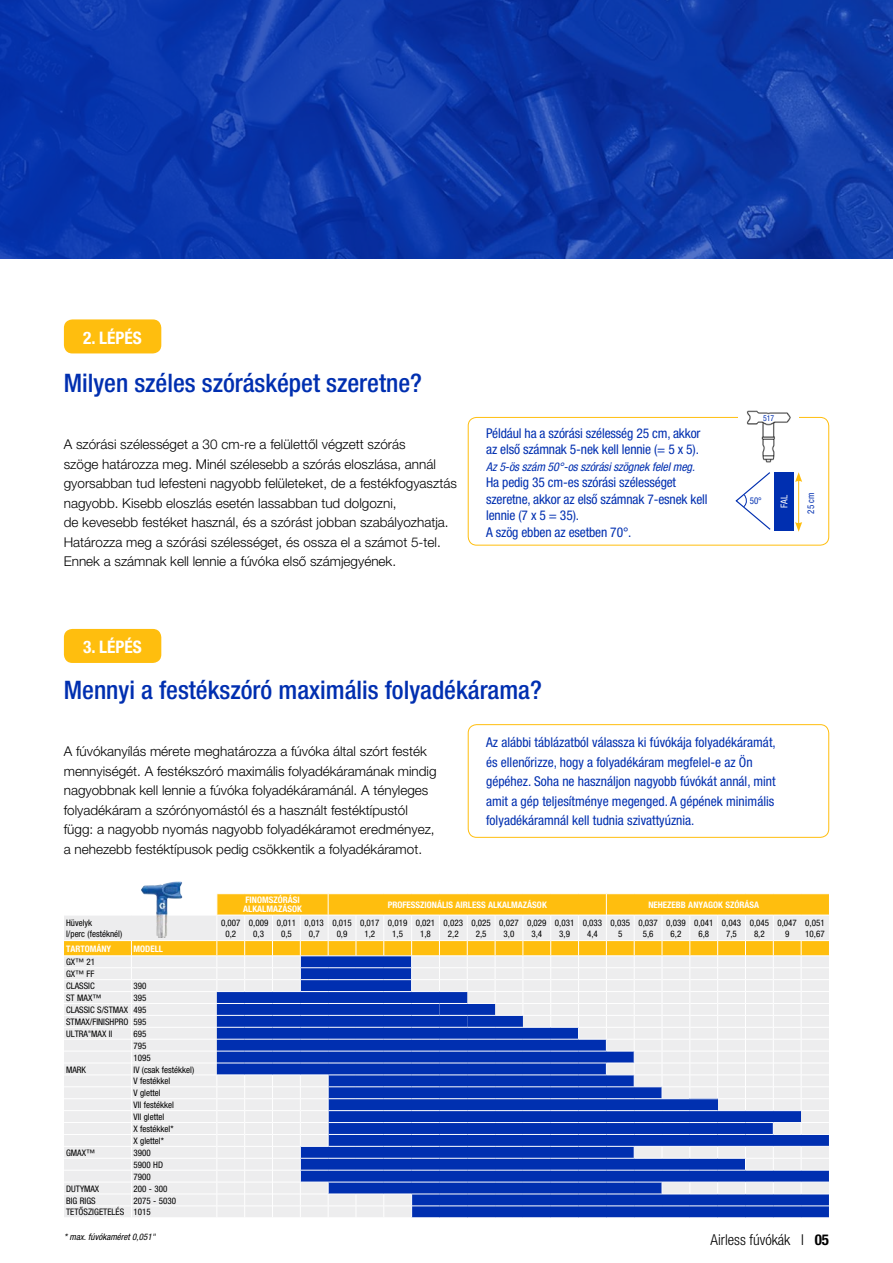
<style>
.page{position:relative;width:893px;height:1263px;background:#fff}
.page>*{position:absolute;margin:0;border:0;box-sizing:border-box;transform-origin:0 0}
.t1{font:500 condensed 25.5px "Helvetica Neue LTCE";color:#002fb0}
.t2{font:700 condensed 17.25px "Helvetica Neue LTCE";color:#fff}
.t3{font:300 condensed 15px "Helvetica Neue LTCE";color:#000}
.t4{font:300 13.5px/19.5px "Helvetica Neue CELT";color:#000}
.t5{font:condensed 13.5px/16.5px "Helvetica Neue LTCE";color:#002fb0}
.t6{font:italic condensed 12px "Helvetica Neue LTCE";letter-spacing:-.01em;color:#002fb0}
.t7{font:condensed 9.3px "Helvetica Neue LTCE";color:#002fb0;scale:.95 1}
.t8{font:condensed 9.3px "Helvetica Neue LT Std";color:#002fb0;scale:.95 1}
.t9{font:condensed 9.3px "Helvetica Neue LTCE";color:#fff}
.t10{font:condensed 9px/11.4px "Helvetica Neue LTCE";color:#000;text-align:center}
.t11{font:700 condensed 9px/9px "Helvetica Neue LTCE";color:#fff}
.t12{font:italic condensed 9px "Helvetica Neue LTCE";color:#000}
.t13{font:condensed 8.25px "Helvetica Neue LT Std";color:#002fb0;scale:.95 1}
.t14{font:condensed 3.6px "Helvetica Neue LTCE";color:#000}
.s1{font-family:"Helvetica Neue LT Std"}
.s2{font-family:"Helvetica Neue LT Std";font-weight:700}
</style>
<div class="page">
<img style="left:0;top:0;width:893px;height:259px">
<div style="left:468px;top:417px;width:361px;height:129px;border:1px solid #ffbe0e;border-radius:9px"></div>
<div style="left:468px;top:724px;width:361px;height:114px;border:1px solid #ffbe0e;border-radius:9px"></div>
<img style="left:738px;top:410px;width:60px;height:53px">
<hr style="left:798px;top:480px;width:1px;height:44px;background:#ffbe0e">
<svg style="left:795px;top:472px;width:7px;height:10px"></svg>
<svg style="left:795px;top:522px;width:7px;height:10px"></svg>
<svg style="left:735px;top:472px;width:36px;height:58px"></svg>
<div style="left:64px;top:319px;width:97px;height:34px;background:#ffbe0e;border-radius:9px"></div>
<div style="left:64px;top:629px;width:97px;height:34px;background:#ffbe0e;border-radius:9px"></div>
<div style="left:774px;top:472px;width:19px;height:58px;background:#002fb0"></div>
<div style="left:64px;top:916px;width:152px;height:301px;background:#ededee"></div>
<hr style="left:64px;top:940px;width:67px;height:1px;background:#fff">
<hr style="left:131px;top:940px;width:85px;height:1px;background:#fff">
<hr style="left:64px;top:955px;width:67px;height:1px;background:#fff">
<hr style="left:132px;top:955px;width:84px;height:1px;background:#fff">
<hr style="left:64px;top:967px;width:67px;height:1px;background:#fff">
<hr style="left:132px;top:967px;width:84px;height:1px;background:#fff">
<hr style="left:64px;top:979px;width:67px;height:1px;background:#fff">
<hr style="left:132px;top:979px;width:84px;height:1px;background:#fff">
<hr style="left:64px;top:991px;width:67px;height:1px;background:#fff">
<hr style="left:132px;top:991px;width:85px;height:1px;background:#fff">
<hr style="left:64px;top:1003px;width:67px;height:1px;background:#fff">
<hr style="left:132px;top:1003px;width:85px;height:1px;background:#fff">
<hr style="left:64px;top:1015px;width:67px;height:1px;background:#fff">
<hr style="left:132px;top:1015px;width:85px;height:1px;background:#fff">
<hr style="left:64px;top:1027px;width:67px;height:1px;background:#fff">
<hr style="left:132px;top:1027px;width:85px;height:1px;background:#fff">
<hr style="left:64px;top:1039px;width:67px;height:1px;background:#fff">
<hr style="left:132px;top:1039px;width:85px;height:1px;background:#fff">
<hr style="left:64px;top:1051px;width:67px;height:1px;background:#fff">
<hr style="left:132px;top:1051px;width:85px;height:1px;background:#fff">
<hr style="left:64px;top:1063px;width:67px;height:1px;background:#fff">
<hr style="left:132px;top:1063px;width:85px;height:1px;background:#fff">
<hr style="left:64px;top:1074px;width:67px;height:1px;background:#fff">
<hr style="left:132px;top:1074px;width:85px;height:1px;background:#fff">
<hr style="left:64px;top:1086px;width:67px;height:1px;background:#fff">
<hr style="left:132px;top:1086px;width:84px;height:1px;background:#fff">
<hr style="left:64px;top:1098px;width:67px;height:1px;background:#fff">
<hr style="left:132px;top:1098px;width:84px;height:1px;background:#fff">
<hr style="left:64px;top:1110px;width:67px;height:1px;background:#fff">
<hr style="left:132px;top:1110px;width:84px;height:1px;background:#fff">
<hr style="left:64px;top:1122px;width:67px;height:1px;background:#fff">
<hr style="left:132px;top:1122px;width:84px;height:1px;background:#fff">
<hr style="left:64px;top:1134px;width:67px;height:1px;background:#fff">
<hr style="left:132px;top:1134px;width:84px;height:1px;background:#fff">
<hr style="left:64px;top:1146px;width:67px;height:1px;background:#fff">
<hr style="left:132px;top:1146px;width:84px;height:1px;background:#fff">
<hr style="left:64px;top:1158px;width:67px;height:1px;background:#fff">
<hr style="left:132px;top:1158px;width:84px;height:1px;background:#fff">
<hr style="left:64px;top:1170px;width:67px;height:1px;background:#fff">
<hr style="left:132px;top:1170px;width:84px;height:1px;background:#fff">
<hr style="left:64px;top:1182px;width:67px;height:1px;background:#fff">
<hr style="left:132px;top:1182px;width:84px;height:1px;background:#fff">
<hr style="left:64px;top:1194px;width:67px;height:1px;background:#fff">
<hr style="left:132px;top:1194px;width:84px;height:1px;background:#fff">
<hr style="left:64px;top:1205px;width:67px;height:1px;background:#fff">
<hr style="left:132px;top:1205px;width:84px;height:1px;background:#fff">
<svg style="left:131px;top:941px;width:1px;height:276px"></svg>
<svg style="left:216px;top:893px;width:613px;height:325px;background:#8d9abe"></svg>
<img style="left:141px;top:882px;width:41px;height:56px">
<p class="t2" style="left:83px;top:327px;width:60px">2. LÉPÉS</p>
<h1 class="t1" style="left:64px;top:368px;width:360px">Milyen széles szórásképet szeretne?</h1>
<p class="t4" style="left:64px;top:435px;width:395px">A szórási szélességet a 30 cm-re a felülettől végzett szórás<br>szöge határozza meg. Minél szélesebb a szórás eloszlása, annál gyorsabban tud lefesteni nagyobb felületeket, de a festékfogyasztás nagyobb. Kisebb eloszlás esetén lassabban tud dolgozni,<br>de kevesebb festéket használ, és a szórást jobban szabályozhatja.<br>Határozza meg a szórási szélességet, és ossza el a számot 5-tel.<br>Ennek a számnak kell lennie a fúvóka első számjegyének.</p>
<p class="t2" style="left:83px;top:637px;width:60px">3. LÉPÉS</p>
<p class="t5" style="left:486px;top:425px;width:216px">Például ha a szórási szélesség 25 cm, akkor az első számnak 5-nek kell lennie (= 5 x 5).</p>
<p class="t6" style="left:486px;top:460px;width:210px">Az 5-ös szám 50°-os szórási szögnek felel meg.</p>
<p class="t5" style="left:486px;top:474px;width:223px">Ha pedig 35 cm-es szórási szélességet szeretne, akkor az első számnak 7-esnek kell lennie (7 x 5 = 35).<br>A szög ebben az esetben 70°.</p>
<h1 class="t1" style="left:64px;top:675px;width:480px">Mennyi a festékszóró maximális folyadékárama?</h1>
<p class="t13" style="left:763px;top:413px;width:13px">517</p>
<p class="t8" style="left:750px;top:495px;width:14px">50°</p>
<p class="t9" style="left:779px;top:508px;width:14px;rotate:-90deg">FAL</p>
<p class="t7" style="left:805px;top:513px;width:24px;rotate:-90deg">25 cm</p>
<p class="t4" style="left:64px;top:742px;width:374px">A fúvókanyílás mérete meghatározza a fúvóka által szórt festék mennyiségét. A festékszóró maximális folyadékáramának mindig nagyobbnak kell lennie a fúvóka folyadékáramánál. A tényleges folyadékáram a szórónyomástól és a használt festéktípustól függ: a nagyobb nyomás nagyobb folyadékáramot eredményez, a nehezebb festéktípusok pedig csökkentik a folyadékáramot.</p>
<p class="t5" style="left:486px;top:732px;width:291px;line-height:19.5px">Az alábbi táblázatból válassza ki fúvókája folyadékáramát, és ellenőrizze, hogy a folyadékáram megfelel-e az Ön gépéhez. Soha ne használjon nagyobb fúvókát annál, mint amit a gép teljesítménye megenged. A gépének minimális folyadékáramnál kell tudnia szivattyúznia.</p>
<p class="t11" style="left:243px;top:895px;width:60px">FINOMSZÓRÁSI<br>ALKALMAZÁSOK</p>
<p class="t11" style="left:388px;top:900px;width:161px">PROFESSZIONÁLIS AIRLESS ALKALMAZÁSOK</p>
<p class="t11" style="left:648px;top:900px;width:112px">NEHEZEBB ANYAGOK SZÓRÁSA</p>
<p class="t10" style="left:66px;top:917px;width:58px;text-align:left">Hüvelyk<br>l/perc (festéknél)</p>
<p class="t10" style="left:221px;top:917px;width:21px">0,007<br>0,2</p>
<p class="t10" style="left:249px;top:917px;width:21px">0,009<br>0,3</p>
<p class="t10" style="left:277px;top:917px;width:21px">0,011<br>0,5</p>
<p class="t10" style="left:305px;top:917px;width:21px">0,013<br>0,7</p>
<p class="t10" style="left:332px;top:917px;width:21px">0,015<br>0,9</p>
<p class="t10" style="left:360px;top:917px;width:21px">0,017<br>1,2</p>
<p class="t10" style="left:388px;top:917px;width:21px">0,019<br>1,5</p>
<p class="t10" style="left:416px;top:917px;width:21px">0,021<br>1,8</p>
<p class="t10" style="left:444px;top:917px;width:21px">0,023<br>2,2</p>
<p class="t10" style="left:471px;top:917px;width:21px">0,025<br>2,5</p>
<p class="t10" style="left:499px;top:917px;width:21px">0,027<br>3,0</p>
<p class="t10" style="left:527px;top:917px;width:21px">0,029<br>3,4</p>
<p class="t10" style="left:555px;top:917px;width:21px">0,031<br>3,9</p>
<p class="t10" style="left:583px;top:917px;width:21px">0,033<br>4,4</p>
<p class="t10" style="left:611px;top:917px;width:21px">0,035<br>5</p>
<p class="t10" style="left:638px;top:917px;width:21px">0,037<br>5,6</p>
<p class="t10" style="left:666px;top:917px;width:21px">0,039<br>6,2</p>
<p class="t10" style="left:694px;top:917px;width:21px">0,041<br>6,8</p>
<p class="t10" style="left:722px;top:917px;width:21px">0,043<br>7,5</p>
<p class="t10" style="left:750px;top:917px;width:21px">0,045<br>8,2</p>
<p class="t10" style="left:777px;top:917px;width:21px">0,047<br>9</p>
<p class="t10" style="left:805px;top:917px;width:21px;text-align:left">0,051<br>10,67</p>
<p class="t11" style="left:66px;top:944px;width:47px">TARTOMÁNY</p>
<p class="t11" style="left:134px;top:944px;width:31px">MODELL</p>
<p class="t10" style="left:66px;top:956px;width:31px;line-height:11.9px;text-align:justify">GX™ 21<br>GX™ FF CLASSIC</p>
<p class="t10" style="left:134px;top:980px;width:14px">390</p>
<p class="t10" style="left:66px;top:992px;width:37px">ST MAX™</p>
<p class="t10" style="left:66px;top:992px;width:82px;line-height:11.9px;text-align:justify;text-indent:67px">395<br>CLASSIC S/STMAX 495<br>STMAX/FINISHPRO 595<br>ULTRA MAX II</p>
<p class="t14" style="left:88px;top:1029px;width:4px">®</p>
<p class="t10" style="left:134px;top:1027px;width:19px;line-height:11.9px;text-align:left">695<br>795<br>1095</p>
<p class="t10" style="left:66px;top:1063px;width:22px">MARK</p>
<p class="t10" style="left:134px;top:1063px;width:62px;line-height:11.9px;text-align:left">IV (csak festékkel)<br>V festékkel<br>V glettel<br>VII festékkel<br>VII glettel<br>X festékkel*<br>X glettel*</p>
<p class="t10" style="left:66px;top:1147px;width:30px">GMAX™</p>
<p class="t10" style="left:134px;top:1147px;width:31px;line-height:11.9px;text-align:left">3900<br>5900 HD<br>7900</p>
<p class="t10" style="left:66px;top:1183px;width:35px">DUTYMAX</p>
<p class="t10" style="left:134px;top:1183px;width:35px">200 - 300</p>
<p class="t10" style="left:66px;top:1194px;width:31px">BIG RIGS</p>
<p class="t10" style="left:66px;top:1194px;width:111px;line-height:11.9px;text-align:left;text-indent:67px">2075 - 5030<br>TETŐSZIGETELÉS 1015</p>
<p class="t12" style="left:64px;top:1231px;width:93px">* max. fúvókaméret 0,051"</p>
<p class="t3" style="left:711px;top:1231px;width:120px">Airless fúvókák <span class="s1">I</span> <span class="s2">05</span></p>
</div>
